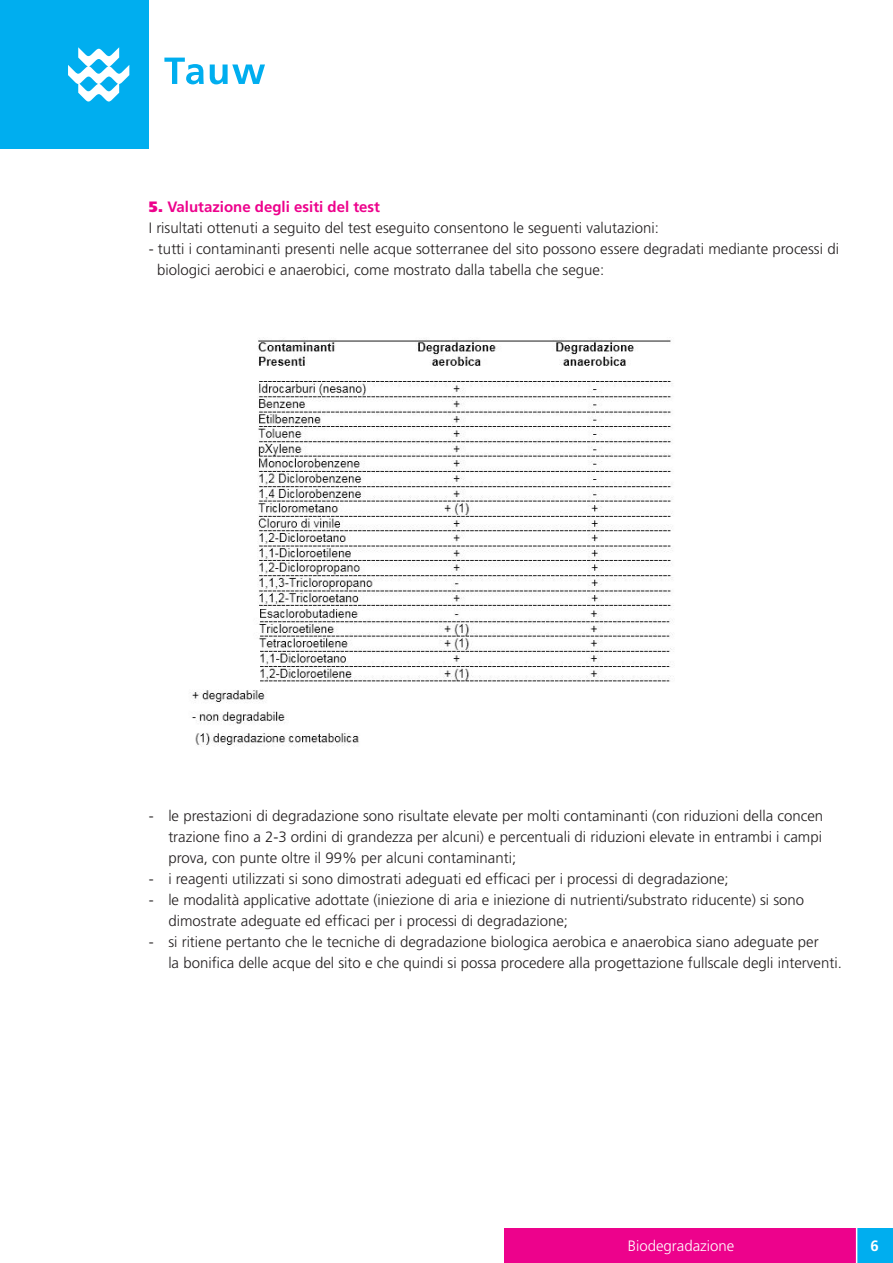
<style>
.page{position:relative;width:893px;height:1263px;background:#fff}
.page>*{position:absolute;margin:0;border:0;box-sizing:border-box;transform-origin:0 0}
.t1{font:300 15px/21px "Frutiger";color:#231f20}
.t2{font:700 15px "Frutiger";color:#ed028c}
.t3{font:300 15px "Frutiger";color:#fff}
.t4{font:700 15px "Frutiger";color:#fff}
.s1{font-weight:900}
</style>
<div class="page">
<div style="left:0;top:0;width:149px;height:149px;background:#00aeef"></div>
<svg style="left:68px;top:47px;width:61px;height:55px"></svg>
<svg style="left:164px;top:58px;width:101px;height:26px"></svg>
<div style="left:504px;top:1229px;width:353px;height:34px;background:#ed028c"></div>
<div style="left:857px;top:1229px;width:36px;height:34px;background:#00aeef"></div>
<hr style="left:856px;top:1227px;width:1px;height:36px;background:#fff">
<img style="left:257px;top:337px;width:416px;height:271px">
<img style="left:190px;top:609px;width:484px;height:138px">
<p class="t2" style="left:149px;top:198px;width:233px"><span class="s1">5.</span> Valutazione degli esiti del test</p>
<p class="t1" style="left:149px;top:218px;width:512px">I risultati ottenuti a seguito del test eseguito consentono le seguenti valutazioni:</p>
<p class="t1" style="left:157px;top:239px;width:683px;text-indent:-8px">- tutti i contaminanti presenti nelle acque sotterranee del sito possono essere degradati mediante processi di biologici aerobici e anaerobici, come mostrato dalla tabella che segue:</p>
<p class="t1" style="left:168px;top:806px;width:656px;text-align:justify;text-indent:-20px">- le prestazioni di degradazione sono risultate elevate per molti contaminanti (con riduzioni della concen trazione fino a 2-3 ordini di grandezza per alcuni) e percentuali di riduzioni elevate in entrambi i campi prova, con punte oltre il 99% per alcuni contaminanti;</p>
<p class="t1" style="left:149px;top:869px;width:581px">- i reagenti utilizzati si sono dimostrati adeguati ed efficaci per i processi di degradazione;</p>
<p class="t1" style="left:168px;top:890px;width:637px;text-indent:-20px">- le modalità applicative adottate (iniezione di aria e iniezione di nutrienti/substrato riducente) si sono dimostrate adeguate ed efficaci per i processi di degradazione;</p>
<p class="t1" style="left:168px;top:932px;width:675px;text-indent:-20px">- si ritiene pertanto che le tecniche di degradazione biologica aerobica e anaerobica siano adeguate per<br>la bonifica delle acque del sito e che quindi si possa procedere alla progettazione fullscale degli interventi.</p>
<p class="t3" style="left:628px;top:1237px;width:108px">Biodegradazione</p>
<p class="t4" style="left:871px;top:1236px;width:10px">6</p>
</div>
